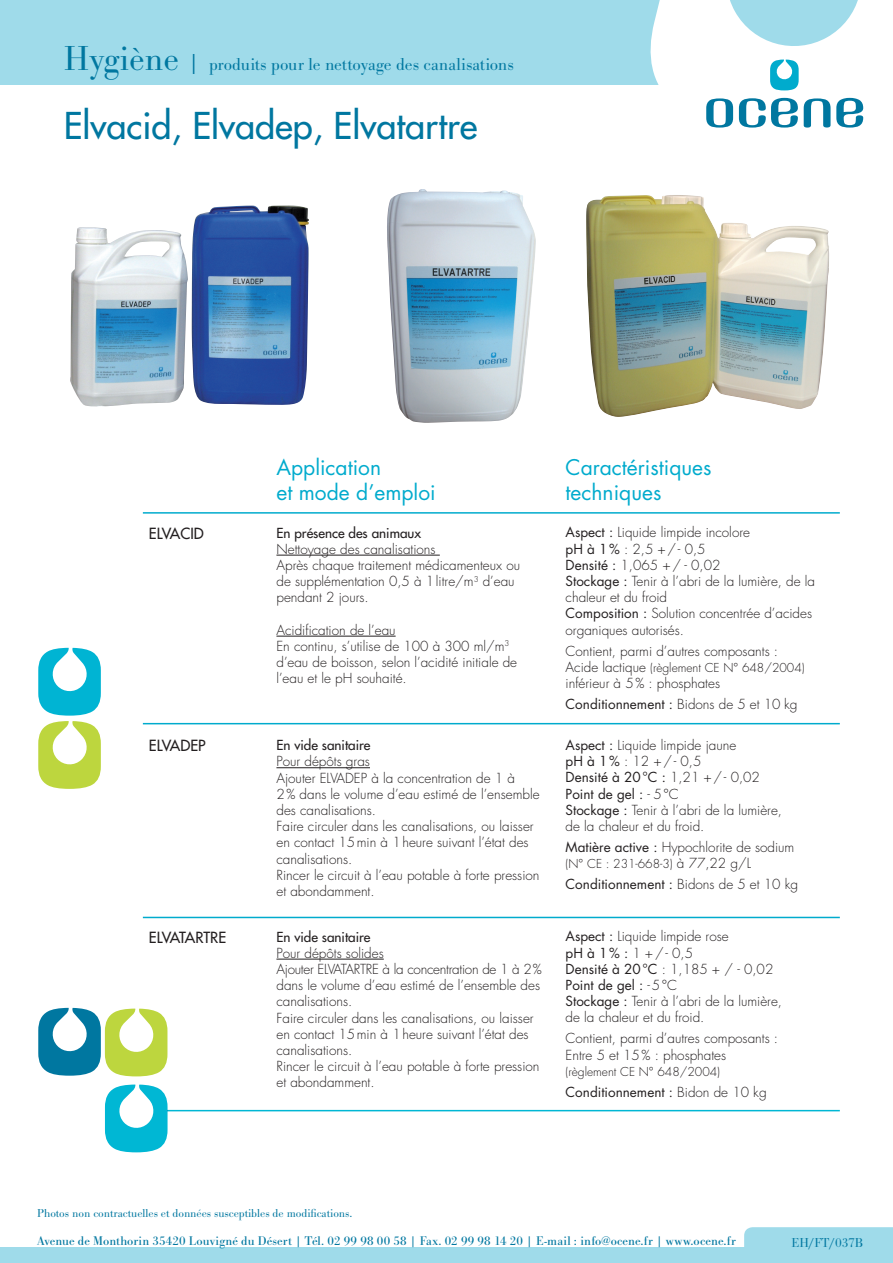
<style>
.page{position:relative;width:893px;height:1263px;background:#fff}
.page>*{position:absolute;margin:0;border:0;box-sizing:border-box;transform-origin:0 0}
.t1{font:36px "Futura";color:#0077a0}
.t2{font:21px "Futura";color:#00abcd}
.t3{font:18px "URW Bodoni T Ligh";color:#0077a0}
.t4{font:15px "Futura";color:#231f20}
.t5{font:15px "Futura";letter-spacing:-.02em;color:#231f20}
.t6{font:300 13.5px/16.2px "Futura";color:#231f20}
.t7{font:13.5px "Futura";color:#231f20}
.t8{font:13.5px "Futura";color:#231f20}
.t9{font:13.5px "URW Bodoni T Ligh";color:#0077a0}
.t10{font:13.05px "URW Bodoni T";letter-spacing:.01em;color:#0077a0}
.t11{font:300 12px "Futura";color:#231f20}
.t12{font:12px "URW Bodoni T Ligh";color:#0077a0}
.s1{font-size:36px}
.s2{font-size:24px}
.s3{font-weight:400}
.s4{font-size:13.5px}
.s5{font-weight:300}
</style>
<div class="page">
<div style="left:0;top:0;width:893px;height:84px;background:#9fdbea"></div>
<svg style="left:646px;top:0;width:247px;height:128px"></svg>
<div style="left:744px;top:1227px;width:149px;height:36px;background:#9fdbea"></div>
<div style="left:0;top:1247px;width:756px;height:16px;background:#9fdbea"></div>
<svg style="left:38px;top:648px;width:63px;height:141px"></svg>
<hr style="left:167px;top:1110px;width:673px;height:1px;background:#00b7d4">
<img style="left:70px;top:205px;width:239px;height:201px">
<img style="left:387px;top:189px;width:149px;height:234px">
<img style="left:586px;top:195px;width:243px;height:222px">
<hr style="left:276px;top:555px;width:164px;height:1px;background:#231f20">
<hr style="left:276px;top:636px;width:120px;height:1px;background:#231f20">
<hr style="left:276px;top:767px;width:94px;height:1px;background:#231f20">
<hr style="left:276px;top:959px;width:108px;height:1px;background:#231f20">
<hr style="left:143px;top:512px;width:697px;height:2px;background:#00abcd">
<hr style="left:143px;top:723px;width:697px;height:1px;background:#00abcd">
<hr style="left:143px;top:917px;width:697px;height:1px;background:#00abcd">
<svg style="left:38px;top:1008px;width:129px;height:68px"></svg>
<svg style="left:105px;top:1084px;width:63px;height:68px"></svg>
<p class="t3" style="left:64px;top:54px;width:452px"><span class="s1">Hygiène</span> <span class="s2">|</span> produits pour le nettoyage des canalisations</p>
<p class="t1" style="left:64px;top:103px;width:415px">Elvacid, Elvadep, Elvatartre</p>
<p class="t2" style="left:276px;top:454px;width:106px">Application</p>
<p class="t2" style="left:276px;top:479px;width:161px">et mode d’emploi</p>
<p class="t4" style="left:149px;top:524px;width:57px">ELVACID</p>
<p class="t8" style="left:276px;top:524px;width:146px">En présence des animaux</p>
<p class="t6" style="left:276px;top:541px;width:161px">Nettoyage des canalisations</p>
<p class="t6" style="left:276px;top:557px;width:245px">Après chaque traitement médicamenteux ou</p>
<p class="t6" style="left:276px;top:573px;width:240px">de supplémentation 0,5 à 1litre/m<sup>3</sup> d’eau pendant 2 jours.</p>
<p class="t6" style="left:276px;top:622px;width:121px">Acidification de l’eau</p>
<p class="t6" style="left:276px;top:638px;width:235px">En continu, s’utilise de 100 à 300 ml/m<sup>3</sup></p>
<p class="t6" style="left:276px;top:654px;width:242px">d’eau de boisson, selon l’acidité initiale de</p>
<p class="t6" style="left:276px;top:671px;width:132px">l’eau et le pH souhaité.</p>
<p class="t4" style="left:149px;top:736px;width:58px">ELVADEP</p>
<p class="t8" style="left:276px;top:737px;width:96px">En vide sanitaire</p>
<p class="t6" style="left:276px;top:754px;width:95px">Pour dépôts gras</p>
<p class="t6" style="left:276px;top:770px;width:240px">Ajouter ELVADEP à la concentration de 1 à</p>
<p class="t6" style="left:276px;top:786px;width:265px">2% dans le volume d’eau estimé de l’ensemble des canalisations.</p>
<p class="t6" style="left:276px;top:818px;width:259px">Faire circuler dans les canalisations, ou laisser en contact 15min à 1heure suivant l’état des canalisations.</p>
<p class="t6" style="left:276px;top:867px;width:265px">Rincer le circuit à l’eau potable à forte pression</p>
<p class="t6" style="left:276px;top:883px;width:100px">et abondamment.</p>
<p class="t5" style="left:149px;top:928px;width:79px">ELVATARTRE</p>
<p class="t8" style="left:276px;top:928px;width:96px">En vide sanitaire</p>
<p class="t6" style="left:276px;top:945px;width:109px">Pour dépôts solides</p>
<p class="t6" style="left:276px;top:961px;width:267px">Ajouter ELVATARTRE à la concentration de 1 à 2% dans le volume d’eau estimé de l’ensemble des canalisations.</p>
<p class="t6" style="left:276px;top:1010px;width:259px">Faire circuler dans les canalisations, ou laisser en contact 15min à 1heure suivant l’état des canalisations.</p>
<p class="t6" style="left:276px;top:1058px;width:265px">Rincer le circuit à l’eau potable à forte pression</p>
<p class="t6" style="left:276px;top:1075px;width:100px">et abondamment.</p>
<p class="t2" style="left:566px;top:454px;width:147px">Caractéristiques</p>
<p class="t2" style="left:566px;top:479px;width:97px">techniques</p>
<p class="t6" style="left:566px;top:525px;width:186px"><span class="s3">Aspect :</span> Liquide limpide incolore</p>
<p class="t6" style="left:566px;top:541px;width:141px"><span class="s3">pH à 1%</span> : 2,5 +/- 0,5</p>
<p class="t6" style="left:566px;top:557px;width:156px"><span class="s3">Densité :</span> 1,065 +/ - 0,02</p>
<p class="t6" style="left:566px;top:573px;width:251px"><span class="s3">Stockage :</span> Tenir à l’abri de la lumière, de la chaleur et du froid</p>
<p class="t6" style="left:566px;top:606px;width:248px"><span class="s3">Composition :</span> Solution concentrée d’acides organiques autorisés.</p>
<p class="t6" style="left:566px;top:643px;width:214px">Contient, parmi d’autres composants :</p>
<p class="t11" style="left:566px;top:660px;width:241px"><span class="s4">Acide lactique</span> (règlement CE N° 648/2004)</p>
<p class="t6" style="left:566px;top:675px;width:156px">inférieur à 5% : phosphates</p>
<p class="t7" style="left:566px;top:695px;width:233px">Conditionnement : <span class="s5">Bidons de 5 et 10 kg</span></p>
<p class="t6" style="left:566px;top:737px;width:172px"><span class="s3">Aspect :</span> Liquide limpide jaune</p>
<p class="t6" style="left:566px;top:754px;width:137px"><span class="s3">pH à 1%</span> : 12 +/- 0,5</p>
<p class="t7" style="left:566px;top:769px;width:196px">Densité à 20°C : <span class="s5">1,21 +/- 0,02</span></p>
<p class="t7" style="left:566px;top:785px;width:115px">Point de gel : <span class="s5">- 5°C</span></p>
<p class="t6" style="left:566px;top:802px;width:218px"><span class="s3">Stockage :</span> Tenir à l’abri de la lumière,</p>
<p class="t6" style="left:566px;top:818px;width:140px">de la chaleur et du froid.</p>
<p class="t6" style="left:566px;top:839px;width:230px"><span class="s3">Matière active :</span> Hypochlorite de sodium</p>
<p class="t11" style="left:566px;top:856px;width:187px">(N° CE : 231-668-3) <span class="s4">à 77,22 g/L</span></p>
<p class="t7" style="left:566px;top:876px;width:234px">Conditionnement : <span class="s5">Bidons de 5 et 10 kg</span></p>
<p class="t6" style="left:566px;top:929px;width:165px"><span class="s3">Aspect :</span> Liquide limpide rose</p>
<p class="t6" style="left:566px;top:945px;width:129px"><span class="s3">pH à 1% :</span> 1 +/- 0,5</p>
<p class="t6" style="left:566px;top:961px;width:209px"><span class="s3">Densité à 20°C</span> : 1,185 + / - 0,02</p>
<p class="t7" style="left:566px;top:976px;width:113px">Point de gel : <span class="s5">-5°C</span></p>
<p class="t6" style="left:566px;top:993px;width:218px"><span class="s3">Stockage :</span> Tenir à l’abri de la lumière,</p>
<p class="t6" style="left:566px;top:1010px;width:140px">de la chaleur et du froid.</p>
<p class="t6" style="left:566px;top:1031px;width:214px">Contient, parmi d’autres composants :</p>
<p class="t6" style="left:566px;top:1047px;width:162px">Entre 5 et 15% : phosphates</p>
<p class="t11" style="left:566px;top:1064px;width:156px">(règlement CE N° 648/2004)</p>
<p class="t7" style="left:566px;top:1083px;width:203px">Conditionnement : <span class="s5">Bidon de 10 kg</span></p>
<p class="t12" style="left:37px;top:1206px;width:317px">Photos non contractuelles et données susceptibles de modifications.</p>
<p class="t10" style="left:37px;top:1234px;width:700px">Avenue de Monthorin 35420 Louvigné du Désert | Tél. 02 99 98 00 58 | Fax. 02 99 98 14 20 | E-mail : info@ocene.fr | www.ocene.fr</p>
<p class="t9" style="left:791px;top:1235px;width:73px">EH/FT/037B</p>
</div>
